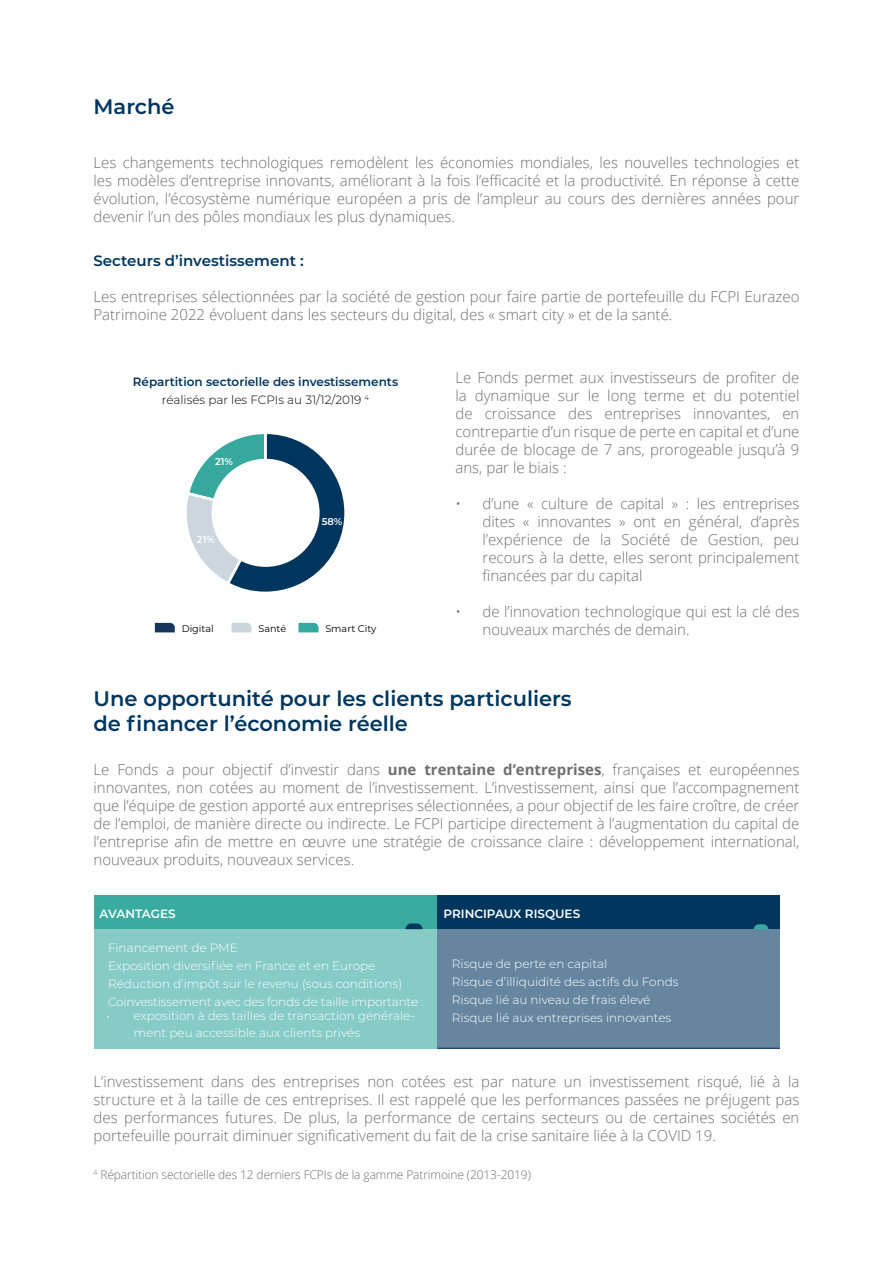
<style>
.page{position:relative;width:893px;height:1263px;background:#fff}
.page>*{position:absolute;margin:0;border:0;box-sizing:border-box;transform-origin:0 0}
.t1{font:600 21px "Montserrat";color:#00365e}
.t2{font:300 15px/18px "Open Sans";color:#706f6f;text-align:justify}
.t3{font:600 15px "Montserrat";color:#00365e}
.t4{font:300 12px/16.5px "Montserrat";color:#fff}
.t5{font:300 12px "Open Sans";letter-spacing:-.01em;color:#706f6f}
.t6{font:600 12px "Montserrat";color:#00365e}
.t7{font:300 12px "Montserrat";color:#000}
.t8{font:600 12px "Montserrat";color:#fff}
.t9{font:600 9.9px "Montserrat";color:#fff}
.t10{font:9.75px "Montserrat";color:#000}
.s1{font-weight:700}
</style>
<div class="page">
<svg style="left:186px;top:434px;width:159px;height:158px"></svg>
<div style="left:212px;top:459px;width:108px;height:108px;background:#fff;border-radius:50%"></div>
<svg style="left:155px;top:623px;width:20px;height:9px"></svg>
<svg style="left:232px;top:623px;width:19px;height:9px"></svg>
<svg style="left:299px;top:623px;width:19px;height:9px"></svg>
<div style="left:94px;top:895px;width:343px;height:34px;background:#39aba0"></div>
<div style="left:437px;top:895px;width:343px;height:34px;background:#00365e"></div>
<div style="left:94px;top:929px;width:343px;height:119px;background:#86cbc5"></div>
<div style="left:437px;top:929px;width:343px;height:119px;background:#66869f"></div>
<hr style="left:437px;top:1048px;width:343px;height:1px;background:#00365e">
<svg style="left:753px;top:924px;width:16px;height:5px"></svg>
<svg style="left:405px;top:923px;width:18px;height:6px"></svg>
<p class="t1" style="left:94px;top:92px;width:83px">Marché</p>
<p class="t2" style="left:94px;top:153px;width:707px">Les changements technologiques remodèlent les économies mondiales, les nouvelles technologies et les modèles d’entreprise innovants, améliorant à la fois l’efficacité et la productivité. En réponse à cette évolution, l’écosystème numérique européen a pris de l’ampleur au cours des dernières années pour devenir l’un des pôles mondiaux les plus dynamiques.</p>
<p class="t3" style="left:94px;top:250px;width:212px">Secteurs d’investissement :</p>
<p class="t2" style="left:94px;top:287px;width:707px">Les entreprises sélectionnées par la société de gestion pour faire partie de portefeuille du FCPI Eurazeo<br>Patrimoine 2022 évoluent dans les secteurs du digital, des « smart city » et de la santé.</p>
<p class="t6" style="left:133px;top:373px;width:267px">Répartition sectorielle des investissements</p>
<p class="t7" style="left:162px;top:392px;width:209px">réalisés par les FCPIs au 31/12/2019 <sup>4</sup></p>
<p class="t9" style="left:215px;top:455px;width:19px">21%</p>
<p class="t9" style="left:197px;top:533px;width:19px">21%</p>
<p class="t9" style="left:322px;top:514px;width:22px">58%</p>
<p class="t10" style="left:182px;top:622px;width:34px">Digital</p>
<p class="t10" style="left:258px;top:622px;width:29px">Santé</p>
<p class="t10" style="left:325px;top:622px;width:53px">Smart City</p>
<p class="t2" style="left:455px;top:368px;width:345px">Le Fonds permet aux investisseurs de profiter de la dynamique sur le long terme et du potentiel de croissance des entreprises innovantes, en contrepartie d’un risque de perte en capital et d’une durée de blocage de 7 ans, prorogeable jusqu’à 9 ans, par le biais :</p>
<p class="t2" style="left:482px;top:494px;width:318px;text-indent:-27px">• d’une « culture de capital » : les entreprises dites « innovantes » ont en général, d’après l’expérience de la Société de Gestion, peu recours à la dette, elles seront principalement financées par du capital</p>
<p class="t2" style="left:482px;top:602px;width:318px;text-indent:-27px">• de l’innovation technologique qui est la clé des nouveaux marchés de demain.</p>
<p class="t1" style="left:94px;top:684px;width:480px">Une opportunité pour les clients particuliers</p>
<p class="t1" style="left:94px;top:709px;width:316px">de financer l’économie réelle</p>
<p class="t2" style="left:94px;top:760px;width:707px">Le Fonds a pour objectif d’investir dans <span class="s1">une trentaine d’entreprises</span>, françaises et européennes innovantes, non cotées au moment de l’investissement. L’investissement, ainsi que l’accompagnement que l’équipe de gestion apporté aux entreprises sélectionnées, a pour objectif de les faire croître, de créer de l’emploi, de manière directe ou indirecte. Le FCPI participe directement à l’augmentation du capital de l’entreprise afin de mettre en œuvre une stratégie de croissance claire : développement international, nouveaux produits, nouveaux services.</p>
<p class="t8" style="left:100px;top:905px;width:78px">AVANTAGES</p>
<p class="t8" style="left:443px;top:905px;width:138px">PRINCIPAUX RISQUES</p>
<p class="t4" style="left:108px;top:939px;width:131px">Financement de PME</p>
<p class="t4" style="left:108px;top:957px;width:269px">Exposition diversifiée en France et en Europe</p>
<p class="t4" style="left:108px;top:975px;width:296px">Réduction d’impôt sur le revenu (sous conditions)</p>
<p class="t4" style="left:108px;top:993px;width:317px">Coinvestissement avec des fonds de taille importante :</p>
<p class="t4" style="left:134px;top:1007px;width:283px;text-indent:-27px">• exposition à des tailles de transaction générale&shy;ment peu accessible aux clients privés</p>
<p class="t4" style="left:452px;top:955px;width:157px">Risque de perte en capital</p>
<p class="t4" style="left:452px;top:973px;width:228px">Risque d’illiquidité des actifs du Fonds</p>
<p class="t4" style="left:452px;top:991px;width:200px">Risque lié au niveau de frais élevé</p>
<p class="t4" style="left:452px;top:1009px;width:221px">Risque lié aux entreprises innovantes</p>
<p class="t2" style="left:94px;top:1072px;width:707px">L’investissement dans des entreprises non cotées est par nature un investissement risqué, lié à la structure et à la taille de ces entreprises. Il est rappelé que les performances passées ne préjugent pas des performances futures. De plus, la performance de certains secteurs ou de certaines sociétés en portefeuille pourrait diminuer significativement du fait de la crise sanitaire liée à la COVID 19.</p>
<p class="t5" style="left:94px;top:1166px;width:439px"><sup>4</sup> Répartition sectorielle des 12 derniers FCPIs de la gamme Patrimoine (2013-2019)</p>
</div>
